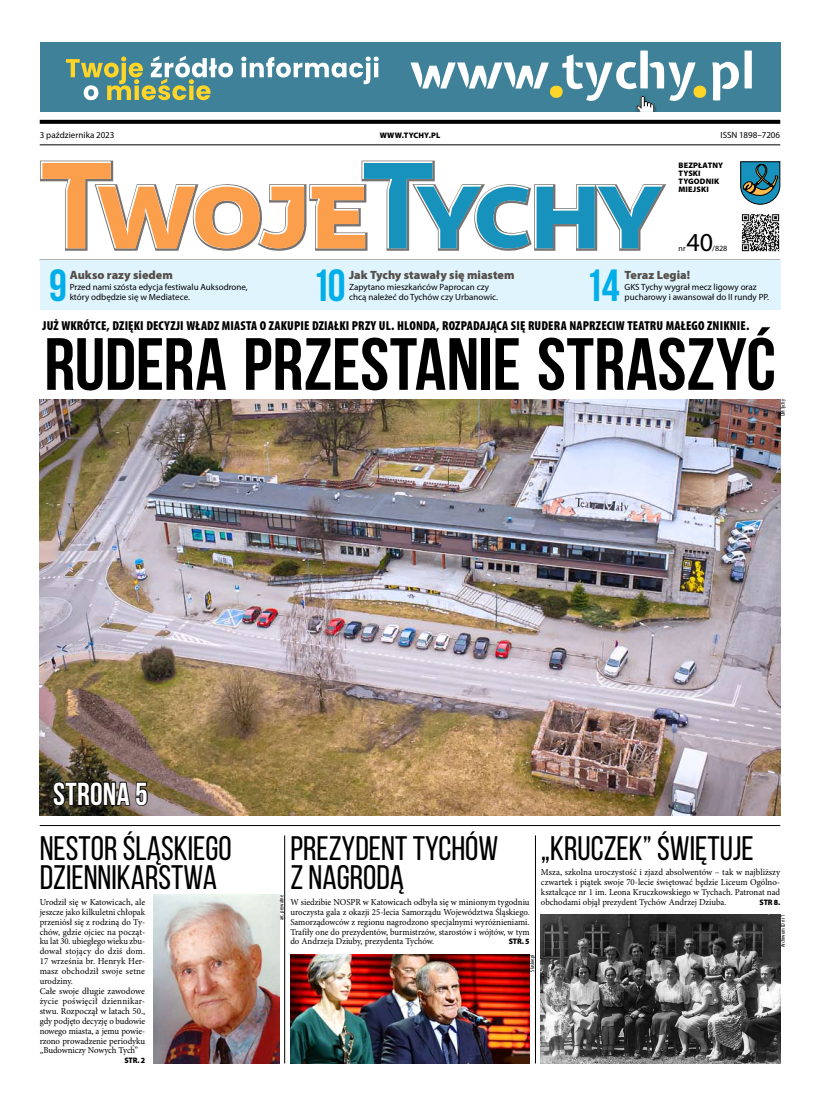
<style>
.page{position:relative;width:820px;height:1106px;background:#fff}
.page>*{position:absolute;margin:0;border:0;box-sizing:border-box;transform-origin:0 0}
.t1{font:700 73.8px "Bebas Neue";color:#000;scale:1.04 1}
.t2{font:700 45px "Bebas Neue";color:#00afea}
.t3{font:34px/29px "Bebas Neue";color:#000}
.t4{font:700 31.8px "Bebas Neue";letter-spacing:.01em;color:#fff}
.t5{font:26px "Myriad Pro";color:#000}
.t6{font:900 condensed 13px "Myriad Pro";letter-spacing:.01em;color:#000}
.t7{font:900 12px "Myriad Pro";color:#544d48}
.t8{font:9.1px/9.9px "Minion Pro";color:#000;text-align:justify;scale:.96 1}
.t9{font:9.1px/9.9px "Minion Pro";color:#000;text-align:justify}
.t10{font:9px/10.8px "Myriad Pro";color:#000}
.t11{font:900 8px/8px "Myriad Pro";letter-spacing:.015em;color:#000}
.t12{font:900 8px "Myriad Pro";letter-spacing:.015em;color:#000;scale:.96 1}
.t13{font:8px "Myriad Pro";color:#000}
.t14{font:condensed 6px "Myriad Pro";color:#000}
</style>
<div class="page">
<svg style="left:40px;top:120px;width:740px;height:4px;background:#0a0a0a"></svg>
<hr style="left:40px;top:145px;width:740px;height:1px;background:#000">
<svg style="left:740px;top:161px;width:39px;height:43px;background:#3a7e8d"></svg>
<img style="left:741px;top:214px;width:38px;height:38px">
<hr style="left:40px;top:260px;width:739px;height:1px;background:#000">
<div style="left:40px;top:261px;width:740px;height:49px;background:#e0f4fd"></div>
<svg style="left:40px;top:161px;width:626px;height:90px"></svg>
<svg style="left:41px;top:161px;width:621px;height:88px"></svg>
<svg style="left:42px;top:163px;width:620px;height:85px"></svg>
<div style="left:40px;top:43px;width:740px;height:69px;background:#3e8198"></div>
<svg style="left:66px;top:56px;width:312px;height:44px"></svg>
<div style="left:744px;top:51px;width:7px;height:37px;background:#fff"></div>
<svg style="left:410px;top:50px;width:329px;height:62px"></svg>
<img style="left:40px;top:399px;width:740px;height:416px">
<svg style="left:52px;top:775px;width:96px;height:33px;background:#3a342a"></svg>
<hr style="left:40px;top:825px;width:740px;height:1px;background:#000">
<hr style="left:284px;top:835px;width:1px;height:228px;background:#000">
<hr style="left:535px;top:835px;width:1px;height:228px;background:#000">
<img style="left:290px;top:954px;width:239px;height:109px">
<img style="left:154px;top:895px;width:125px;height:168px">
<img style="left:540px;top:914px;width:240px;height:149px">
<p class="t10" style="left:40px;top:130px;width:76px">3 października 2023</p>
<p class="t11" style="left:379px;top:132px;width:62px">www.tychy.pL</p>
<p class="t10" style="left:720px;top:130px;width:61px">ISSN 1898–7206</p>
<p class="t11" style="left:678px;top:162px;width:46px">bezpŁatny tyski tygodnik<br>Miejski</p>
<h3 class="t5" style="left:686px;top:229px;width:28px">40</h3>
<p class="t13" style="left:712px;top:244px;width:16px">/828</p>
<p class="t13" style="left:678px;top:244px;width:9px">nr</p>
<h2 class="t2" style="left:49px;top:263px;width:19px">9</h2>
<h2 class="t2" style="left:312px;top:263px;width:35px">10</h2>
<h2 class="t2" style="left:585px;top:263px;width:36px">14</h2>
<h3 class="t6" style="left:43px;top:319px;width:708px">JUŻ WKRÓTCE, DZIĘKI DECYZJI WŁADZ MIASTA O ZAKUPIE DZIAŁKI PRZY UL. HLONDA, ROZPADAJĄCA SIĘ RUDERA NAPRZECIW TEATRU MAŁEGO ZNIKNIE.</h3>
<h3 class="t7" style="left:70px;top:268px;width:105px">aukso razy siedem</h3>
<p class="t10" style="left:70px;top:281px;width:179px">Przed nami szósta edycja festiwalu Auksodrone, który odbędzie się w Mediatece.</p>
<h3 class="t7" style="left:349px;top:268px;width:167px">jak tychy stawały się miastem</h3>
<p class="t10" style="left:349px;top:281px;width:150px">Zapytano mieszkańców Paprocan czy chcą należeć do Tychów czy Urbanowic.</p>
<h3 class="t7" style="left:624px;top:268px;width:67px">teraz Legia!</h3>
<p class="t10" style="left:624px;top:281px;width:146px">GKS Tychy wygrał mecz ligowy oraz pucharowy i awansował do II rundy PP.</p>
<h1 class="t1" style="left:44px;top:327px;width:704px">RUDERA PRZESTANIE STRASZYĆ</h1>
<p class="t14" style="left:779px;top:416px;width:19px;rotate:-90deg">UM Tychy</p>
<h3 class="t4" style="left:53px;top:777px;width:96px">STRoNA 5</h3>
<h3 class="t3" style="left:40px;top:833px;width:193px">NESTOR ŚLĄSKIEGO<br>DZIENNIKARSTWA</h3>
<p class="t8" style="left:40px;top:897px;width:111px;text-align:left">Urodził się w Katowicach, ale jeszcze jako kilkuletni chłopak przeniósł się z rodziną do Ty&shy;chów, gdzie ojciec na począt&shy;ku lat 30. ubiegłego wieku zbu&shy;dował stojący do dziś dom.<br>17 września br. Henryk Her&shy;masz obchodził swoje setne urodziny.<br>Całe swoje długie zawodowe życie poświęcił dziennikar&shy;stwu. Rozpoczął w latach 50., gdy podjęto decyzję o budowie nowego miasta, a jemu powie&shy;rzono prowadzenie periodyku „Budowniczy Nowych Tych”</p>
<p class="t12" style="left:124px;top:1056px;width:23px">str. 2</p>
<h3 class="t3" style="left:290px;top:833px;width:209px">PREZYDENT TYCHÓW<br>Z NAGRODĄ</h3>
<p class="t8" style="left:290px;top:897px;width:251px">W siedzibie NOSPR w Katowicach odbyła się w minionym tygodniu uroczysta gala z okazji 25-lecia Samorządu Województwa Śląskiego.<br>Samorządowców z regionu nagrodzono specjalnymi wyróżnieniami.<br>Trafiły one do prezydentów, burmistrzów, starostów i wójtów, w tym do Andrzeja Dziuby, prezydenta Tychów.</p>
<p class="t14" style="left:278px;top:920px;width:27px;rotate:-90deg">arc. prywatne</p>
<p class="t12" style="left:508px;top:937px;width:23px">str. 5</p>
<h3 class="t3" style="left:540px;top:833px;width:214px">„KRUCZEK” ŚWIĘTUJE</h3>
<p class="t9" style="left:540px;top:867px;width:241px">Msza, szkolna uroczystość i zjazd absolwentów – tak w najbliższy czwartek i piątek swoje 70-lecie świętować będzie Liceum Ogólno&shy;kształcące nr 1 im. Leona Kruczkowskiego w Tychach. Patronat nad obchodami objął prezydent Tychów Andrzej Dziuba.</p>
<p class="t12" style="left:759px;top:898px;width:23px">str 8.</p>
<p class="t14" style="left:779px;top:947px;width:34px;rotate:-90deg">Archiwum LO nr 1</p>
<p class="t14" style="left:529px;top:971px;width:19px;rotate:-90deg">Slaskie.pl</p>
</div>
